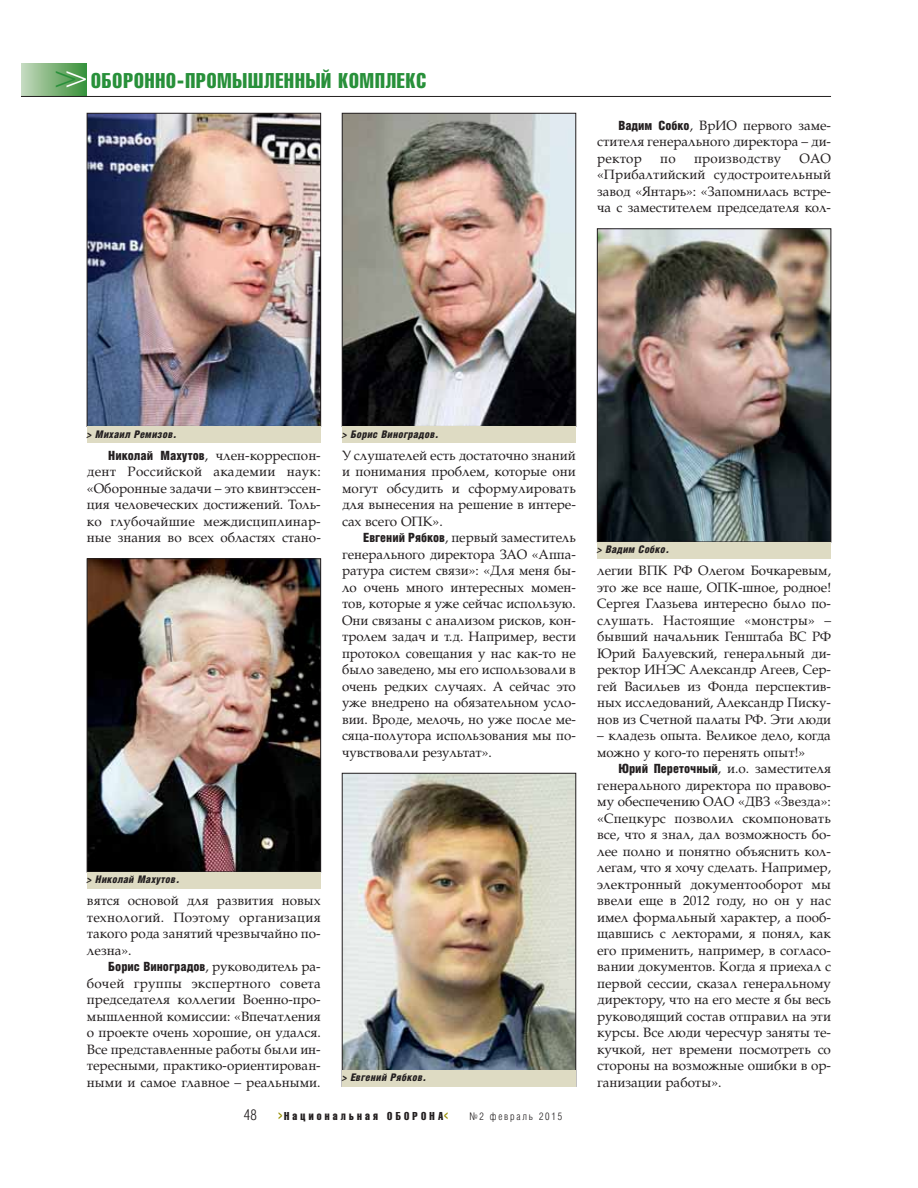
<style>
.page{position:relative;width:918px;height:1188px;background:#fff}
.page>*{position:absolute;margin:0;border:0;box-sizing:border-box;transform-origin:0 0}
.t1{font:21px "Helios Compressed";letter-spacing:.045em;color:#28903a}
.t2{font:300 15px "Helios Cond";color:#231f20}
.t3{font:13.5px/16.5px "AG Palatial";color:#231f20;text-align:justify}
.t4{font:13.5px "AG Palatial";letter-spacing:.02em;color:#231f20}
.t5{font:11.25px "Helios Compressed";letter-spacing:.285em;color:#231f20}
.t6{font:italic 900 10.5px "Helios Cond";letter-spacing:.025em;color:#231f20}
.t7{font:300 10.5px "Helios Cond";letter-spacing:.17em;color:#231f20}
.s1{font-family:"Helios Cond";font-weight:300;font-size:33px}
.s2{font-family:"Helios Cond";font-weight:300;font-size:33px;color:#fff}
.s3{font-family:"Helios Cond";font-weight:900;font-size:12.75px}
.s4{font-size:15px;color:#968d00}
</style>
<div class="page">
<div style="left:21px;top:64px;width:66px;height:33px;background:linear-gradient(to right,#c6d9bf,#39913a)"></div>
<hr style="left:21px;top:96px;width:810px;height:1px;background:#231f20">
<img style="left:599px;top:231px;width:230px;height:309px">
<div style="left:597px;top:229px;width:234px;height:313px;border:1px solid #231f20"></div>
<img style="left:344px;top:115px;width:230px;height:310px">
<div style="left:342px;top:113px;width:234px;height:314px;border:1px solid #231f20"></div>
<img style="left:344px;top:775px;width:230px;height:295px">
<div style="left:342px;top:773px;width:234px;height:314px;border:1px solid #231f20"></div>
<img style="left:89px;top:115px;width:230px;height:310px">
<div style="left:87px;top:113px;width:234px;height:314px;border:1px solid #231f20"></div>
<img style="left:89px;top:561px;width:230px;height:309px">
<div style="left:87px;top:559px;width:234px;height:313px;border:1px solid #231f20"></div>
<div style="left:342px;top:1070px;width:234px;height:17px;background:#dedbc3"></div>
<div style="left:87px;top:427px;width:234px;height:16px;background:#dedbc3"></div>
<div style="left:342px;top:427px;width:234px;height:16px;background:#dedbc3"></div>
<div style="left:87px;top:872px;width:234px;height:17px;background:#dedbc3"></div>
<div style="left:597px;top:542px;width:234px;height:17px;background:#dedbc3"></div>
<h1 class="t1" style="left:55px;top:68px;width:372px"><span class="s1">&gt;</span><span class="s2">&gt;</span>ОБОРОННО-ПРОМЫШЛЕННЫЙ КОМПЛЕКС</h1>
<p class="t3" style="left:597px;top:119px;width:235px;text-indent:21px"><span class="s3">Вадим Собко</span>, ВрИО первого заме&shy;стителя генерального директора – ди&shy;ректор</p>
<p class="t3" style="left:597px;top:152px;width:235px;text-indent:202px">ОАО «Прибалтийский судостроительный завод «Янтарь»: «Запомнилась встре&shy;ча с заместителем председателя кол-</p>
<p class="t3" style="left:660px;top:152px;width:17px">по</p>
<p class="t4" style="left:694px;top:153px;width:89px">производству</p>
<p class="t6" style="left:87px;top:428px;width:91px">&gt; Михаил Ремизов.</p>
<p class="t6" style="left:342px;top:428px;width:98px">&gt; Борис Виноградов.</p>
<p class="t3" style="left:87px;top:449px;width:235px;text-indent:21px"><span class="s3">Николай Махутов</span>, член-корреспон&shy;дент Российской академии наук: «Оборонные задачи – это квинтэссен&shy;ция человеческих достижений. Толь&shy;ко глубочайшие междисциплинар&shy;ные знания во всех областях стано-</p>
<p class="t3" style="left:342px;top:449px;width:235px">У слушателей есть достаточно знаний и понимания проблем, которые они могут обсудить и сформулировать для вынесения на решение в интере&shy;сах всего ОПК».</p>
<p class="t3" style="left:342px;top:531px;width:235px;text-indent:21px"><span class="s3">Евгений Рябков</span>, первый заместитель генерального директора ЗАО «Аппа&shy;ратура систем связи»: «Для меня бы&shy;ло очень много интересных момен&shy;тов, которые я уже сейчас использую.<br>Они связаны с анализом рисков, кон&shy;тролем задач и т.д. Например, вести протокол совещания у нас как-то не было заведено, мы его использовали в очень редких случаях. А сейчас это уже внедрено на обязательном усло&shy;вии. Вроде, мелочь, но уже после ме&shy;сяца-полутора использования мы по&shy;чувствовали результат».</p>
<p class="t6" style="left:87px;top:873px;width:94px">&gt; Николай Махутов.</p>
<p class="t3" style="left:87px;top:894px;width:235px">вятся основой для развития новых технологий. Поэтому организация такого рода занятий чрезвычайно по&shy;лезна».</p>
<p class="t3" style="left:87px;top:960px;width:235px;text-indent:21px"><span class="s3">Борис Виноградов</span>, руководитель ра&shy;бочей группы экспертного совета председателя коллегии Военно-про&shy;мышленной комиссии: «Впечатления о проекте очень хорошие, он удался.<br>Все представленные работы были ин&shy;тересными, практико-ориентирован&shy;ными и самое главное – реальными.</p>
<p class="t6" style="left:342px;top:1071px;width:86px">&gt; Евгений Рябков.</p>
<p class="t2" style="left:244px;top:1106px;width:15px">48</p>
<p class="t5" style="left:278px;top:1109px;width:172px"><span class="s4">&gt;</span>Национальная ОБОРОНА<span class="s4">&lt;</span></p>
<p class="t7" style="left:470px;top:1110px;width:94px">№2 февраль 2015</p>
<p class="t6" style="left:597px;top:543px;width:74px">&gt; Вадим Собко.</p>
<p class="t3" style="left:597px;top:564px;width:235px">легии ВПК РФ Олегом Бочкаревым, это же все наше, ОПК-шное, родное!<br>Сергея Глазьева интересно было по&shy;слушать. Настоящие «монстры» – бывший начальник Генштаба ВС РФ Юрий Балуевский, генеральный ди&shy;ректор ИНЭС Александр Агеев, Сер&shy;гей Васильев из Фонда перспектив&shy;ных исследований, Александр Писку&shy;нов из Счетной палаты РФ. Эти люди</p>
<p class="t3" style="left:597px;top:729px;width:235px">– кладезь опыта. Великое дело, когда можно у кого-то перенять опыт!»</p>
<p class="t3" style="left:597px;top:762px;width:235px;text-indent:21px"><span class="s3">Юрий Переточный</span>, и.о. заместителя генерального директора по правово&shy;му обеспечению ОАО «ДВЗ «Звезда»: «Спецкурс позволил скомпоновать все, что я знал, дал возможность бо&shy;лее полно и понятно объяснить кол&shy;легам, что я хочу сделать. Например, электронный документооборот мы ввели еще в 2012 году, но он у нас имел формальный характер, а пооб&shy;щавшись с лекторами, я понял, как его применить, например, в согласо&shy;вании документов. Когда я приехал с первой сессии, сказал генеральному директору, что на его месте я бы весь руководящий состав отправил на эти курсы. Все люди чересчур заняты те&shy;кучкой, нет времени посмотреть со стороны на возможные ошибки в ор&shy;ганизации работы».</p>
</div>
